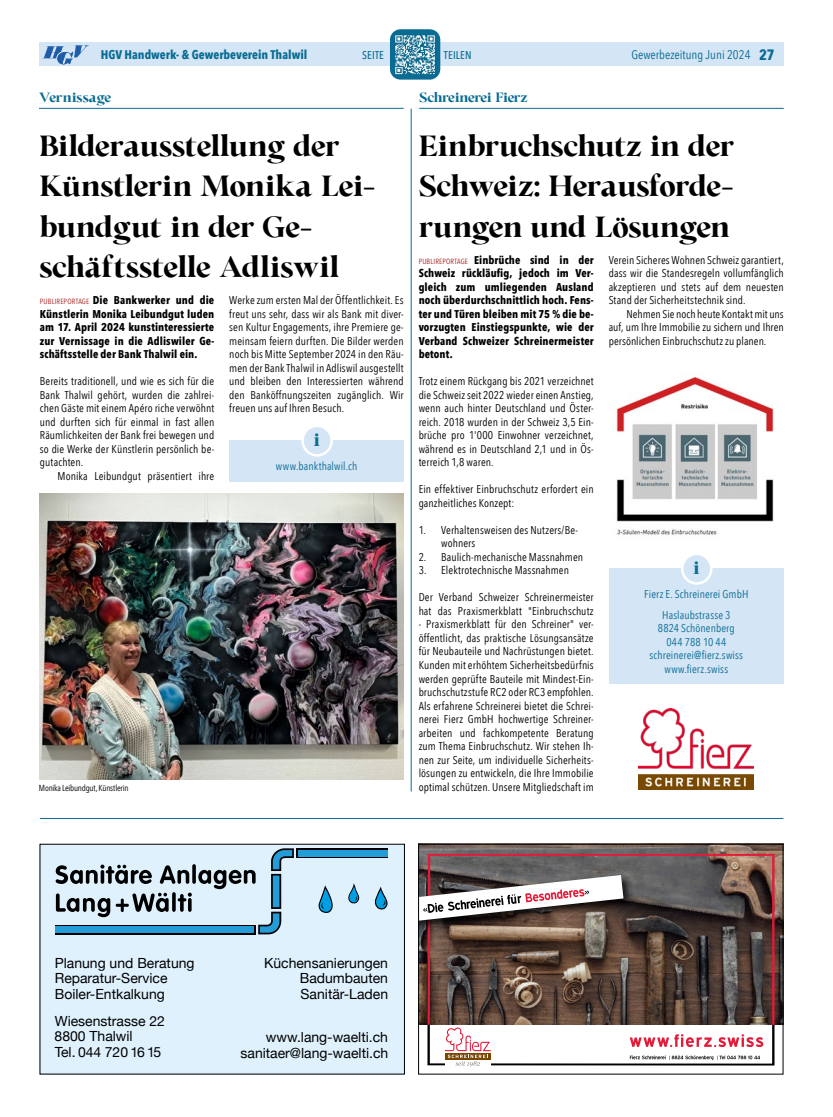
<style>
.page{position:relative;width:833px;height:1117px;background:#fff}
.page>*{position:absolute;margin:0;border:0;box-sizing:border-box;transform-origin:0 0}
.t1{font:700 32.5px/40.5px "Cita Pro";letter-spacing:-.02em;color:#000;text-align:justify}
.t2{font:700 20px "Cita Pro";color:#0a6c93}
.t3{font:700 15px "Cita Pro";letter-spacing:-.025em;color:#0a6c93}
.t4{font:14px/15.5px "Helvetica Neue";color:#000}
.t5{font:700 12.5px "Avenir Next Condensed";color:#0a6c93}
.t6{font:12.5px "Avenir Next Condensed";color:#0a6c93}
.t7{font:11.25px/13.5px "Avenir Next Condensed";letter-spacing:.01em;color:#000;text-align:justify}
.t8{font:700 11.25px/13.5px "Avenir Next Condensed";letter-spacing:.01em;color:#000;text-align:justify}
.t9{font:11.25px/13.5px "Avenir Next Condensed";letter-spacing:.01em;color:#0a6c93;text-align:center}
.t10{font:500 11.25px "Avenir Next Condensed";letter-spacing:.005em;color:#0a6c93}
.t11{font:8.75px "Avenir Next Condensed";letter-spacing:-.02em;color:#000}
.s1{font-weight:700;font-size:15px}
.s2{color:#fff}
.s3{font-weight:400;font-size:7.5px;color:#a51b17}
</style>
<div class="page">
<div style="left:39px;top:43px;width:744px;height:23px;background:#d4e5f5"></div>
<svg style="left:43px;top:45px;width:46px;height:19px"></svg>
<div style="left:390px;top:29px;width:50px;height:51px;background:#0a6c93;border-radius:11px"></div>
<hr style="left:419px;top:108px;width:364px;height:1px;background:#0a6c93">
<div style="left:609px;top:568px;width:175px;height:33px;background:#d4e5f5"></div>
<div style="left:609px;top:596px;width:175px;height:33px;background:#d4e5f5"></div>
<div style="left:609px;top:623px;width:175px;height:33px;background:#d4e5f5"></div>
<div style="left:609px;top:650px;width:175px;height:33px;background:#d4e5f5"></div>
<div style="left:682px;top:554px;width:29px;height:29px;background:#d4e5f5;border-radius:50%"></div>
<div style="left:681px;top:552px;width:31px;height:32px;border:2px solid #fff;border-radius:50%"></div>
<img style="left:616px;top:377px;width:158px;height:159px">
<hr style="left:39px;top:108px;width:365px;height:1px;background:#0a6c93">
<div style="left:40px;top:843px;width:365px;height:231px;background:#dff1fd"></div>
<svg style="left:55px;top:925px;width:200px;height:9px"></svg>
<svg style="left:271px;top:873px;width:10px;height:35px"></svg>
<div style="left:273px;top:875px;width:6px;height:31px;background:#249cd8"></div>
<svg style="left:297px;top:848px;width:91px;height:9px"></svg>
<svg style="left:271px;top:848px;width:23px;height:22px"></svg>
<svg style="left:258px;top:911px;width:23px;height:23px"></svg>
<div style="left:55px;top:926px;width:199px;height:6px;background:#249cd8"></div>
<div style="left:298px;top:849px;width:90px;height:7px;background:#249cd8"></div>
<svg style="left:56px;top:893px;width:54px;height:23px"></svg>
<svg style="left:116px;top:892px;width:53px;height:19px"></svg>
<svg style="left:172px;top:892px;width:4px;height:19px"></svg>
<svg style="left:178px;top:892px;width:14px;height:19px"></svg>
<svg style="left:56px;top:864px;width:96px;height:19px"></svg>
<svg style="left:160px;top:865px;width:29px;height:18px"></svg>
<svg style="left:192px;top:864px;width:4px;height:19px"></svg>
<svg style="left:198px;top:869px;width:58px;height:19px"></svg>
<svg style="left:374px;top:886px;width:14px;height:23px"></svg>
<svg style="left:318px;top:885px;width:15px;height:28px"></svg>
<svg style="left:348px;top:883px;width:11px;height:20px"></svg>
<img style="left:420px;top:845px;width:361px;height:179px">
<svg style="left:427px;top:853px;width:347px;height:165px;background:#5c4943"></svg>
<div style="left:418px;top:873px;width:217px;height:59px;background:#000;opacity:.75"></div>
<svg style="left:420px;top:874px;width:203px;height:46px"></svg>
<svg style="left:427px;top:1018px;width:347px;height:48px"></svg>
<div style="left:418px;top:843px;width:365px;height:231px;border:1px solid #000"></div>
<hr style="left:411px;top:109px;width:1px;height:682px;background:#0a6c93">
<hr style="left:40px;top:818px;width:743px;height:1px;background:#0a6c93">
<div style="left:229px;top:440px;width:175px;height:33px;background:#d4e5f5"></div>
<div style="left:229px;top:448px;width:175px;height:33px;background:#d4e5f5"></div>
<div style="left:302px;top:426px;width:30px;height:29px;background:#d4e5f5;border-radius:50%"></div>
<div style="left:301px;top:424px;width:32px;height:32px;border:2px solid #fff;border-radius:50%"></div>
<img style="left:40px;top:493px;width:364px;height:286px">
<img style="left:638px;top:708px;width:115px;height:80px">
<img style="left:395px;top:35px;width:40px;height:40px">
<p class="t5" style="left:101px;top:47px;width:208px">HGV Handwerk- &amp; Gewerbeverein Thalwil</p>
<p class="t10" style="left:362px;top:48px;width:23px">SEITE</p>
<p class="t10" style="left:444px;top:48px;width:29px">TEILEN</p>
<p class="t6" style="left:631px;top:44px;width:145px">Gewerbezeitung Juni 2024 <span class="s1">27</span></p>
<h3 class="t3" style="left:419px;top:87px;width:198px">Schreinerei Fierz <span class="s2">the Einbruch</span></h3>
<h1 class="t1" style="left:419px;top:125px;width:317px">Einbruchschutz in der Schweiz: Herausforde&shy;rungen und Lösungen</h1>
<h1 class="t1" style="left:39px;top:125px;width:338px;text-align:left">Bilderausstellung der<br>Künstlerin Monika Lei&shy;bundgut in der Ge&shy;schäftsstelle Adliswil</h1>
<p class="t8" style="left:40px;top:293px;width:176px"><span class="s3">PUBLIREPORTAGE</span> Die Bankwerker und die Künstlerin Monika Leibundgut luden am 17. April 2024 kunstinteressierte zur Vernissage in die Adliswiler Ge&shy;schäftsstelle der Bank Thalwil ein.</p>
<p class="t7" style="left:40px;top:374px;width:176px">Bereits traditionell, und wie es sich für die Bank Thalwil gehört, wurden die zahlrei&shy;chen Gäste mit einem Apéro riche verwöhnt und durften sich für einmal in fast allen Räumlichkeiten der Bank frei bewegen und so die Werke der Künstlerin persönlich be&shy;gutachten.</p>
<p class="t7" style="left:58px;top:468px;width:158px">Monika Leibundgut präsentiert ihre</p>
<p class="t8" style="left:419px;top:253px;width:176px"><span class="s3">PUBLIREPORTAGE</span> Einbrüche sind in der Schweiz rückläufig, jedoch im Ver&shy;gleich zum umliegenden Ausland noch überdurchschnittlich hoch. Fens&shy;ter und Türen bleiben mit 75 % die be&shy;vorzugten Einstiegspunkte, wie der Verband Schweizer Schreinermeister betont.</p>
<p class="t7" style="left:419px;top:374px;width:176px">Trotz einem Rückgang bis 2021 verzeichnet die Schweiz seit 2022 wieder einen Anstieg, wenn auch hinter Deutschland und Öster&shy;reich. 2018 wurden in der Schweiz 3,5 Ein&shy;brüche pro 1'000 Einwohner verzeichnet, während es in Deutschland 2,1 und in Ös&shy;terreich 1,8 waren.</p>
<p class="t7" style="left:419px;top:482px;width:176px">Ein effektiver Einbruchschutz erfordert ein ganzheitliches Konzept:</p>
<p class="t7" style="left:441px;top:522px;width:138px;text-indent:-22px">1. Verhaltensweisen des Nutzers/Be&shy;wohners</p>
<p class="t7" style="left:419px;top:549px;width:166px">2. Baulich-mechanische Massnahmen</p>
<p class="t7" style="left:419px;top:563px;width:152px">3. Elektrotechnische Massnahmen</p>
<p class="t7" style="left:419px;top:590px;width:176px">Der Verband Schweizer Schreinermeister hat das Praxismerkblatt "Einbruchschutz</p>
<p class="t7" style="left:419px;top:617px;width:176px">- Praxismerkblatt für den Schreiner" ver&shy;öffentlicht, das praktische Lösungsansätze für Neubauteile und Nachrüstungen bietet.<br>Kunden mit erhöhtem Sicherheitsbedürfnis werden geprüfte Bauteile mit Mindest-Ein&shy;bruchschutzstufe RC2 oder RC3 empfohlen.<br>Als erfahrene Schreinerei bietet die Schrei&shy;nerei Fierz GmbH hochwertige Schreiner&shy;arbeiten und fachkompetente Beratung zum Thema Einbruchschutz. Wir stehen Ih&shy;nen zur Seite, um individuelle Sicherheits&shy;lösungen zu entwickeln, die Ihre Immobilie optimal schützen. Unsere Mitgliedschaft im</p>
<p class="t7" style="left:608px;top:252px;width:176px">Verein Sicheres Wohnen Schweiz garantiert, dass wir die Standesregeln vollumfänglich akzeptieren und stets auf dem neuesten Stand der Sicherheitstechnik sind.</p>
<p class="t7" style="left:608px;top:306px;width:177px;text-indent:18px">Nehmen Sie noch heute Kontakt mit uns auf, um Ihre Immobilie zu sichern und Ihren persönlichen Einbruchschutz zu planen.</p>
<p class="t7" style="left:229px;top:293px;width:176px">Werke zum ersten Mal der Öffentlichkeit. Es freut uns sehr, dass wir als Bank mit diver&shy;sen Kultur Engagements, ihre Premiere ge&shy;meinsam feiern durften. Die Bilder werden noch bis Mitte September 2024 in den Räu&shy;men der Bank Thalwil in Adliswil ausgestellt und bleiben den Interessierten während den Banköffnungszeiten zugänglich. Wir freuen uns auf Ihren Besuch.</p>
<h2 class="t2" style="left:313px;top:427px;width:8px">i</h2>
<p class="t9" style="left:276px;top:458px;width:83px">www.bankthalwil.ch</p>
<h2 class="t2" style="left:693px;top:555px;width:8px">i</h2>
<p class="t9" style="left:644px;top:583px;width:106px;line-height:20.6px">Fierz E. Schreinerei GmbH<br>Haslaubstrasse 3</p>
<p class="t9" style="left:649px;top:620px;width:95px">8824 Schönenberg<br>044 788 10 44 schreinerei@fierz.swiss www.fierz.swiss</p>
<p class="t11" style="left:39px;top:779px;width:91px">Monika Leibundgut, Künstlerin</p>
<p class="t4" style="left:55px;top:955px;width:141px">Planung und Beratung<br>Reparatur-Service<br>Boiler-Entkalkung</p>
<p class="t4" style="left:55px;top:1013px;width:112px">Wiesenstrasse 22</p>
<p class="t4" style="left:55px;top:1044px;width:108px">Tel. 044 720 16 15</p>
<p class="t4" style="left:240px;top:1045px;width:149px">sanitaer@lang-waelti.ch</p>
<p class="t4" style="left:300px;top:955px;width:90px;text-align:justify;text-indent:-36px">Küchensanierungen Badumbauten Sanitär-Laden</p>
<p class="t4" style="left:55px;top:1028px;width:80px">8800 Thalwil</p>
<p class="t4" style="left:266px;top:1029px;width:124px">www.lang-waelti.ch</p>
</div>
